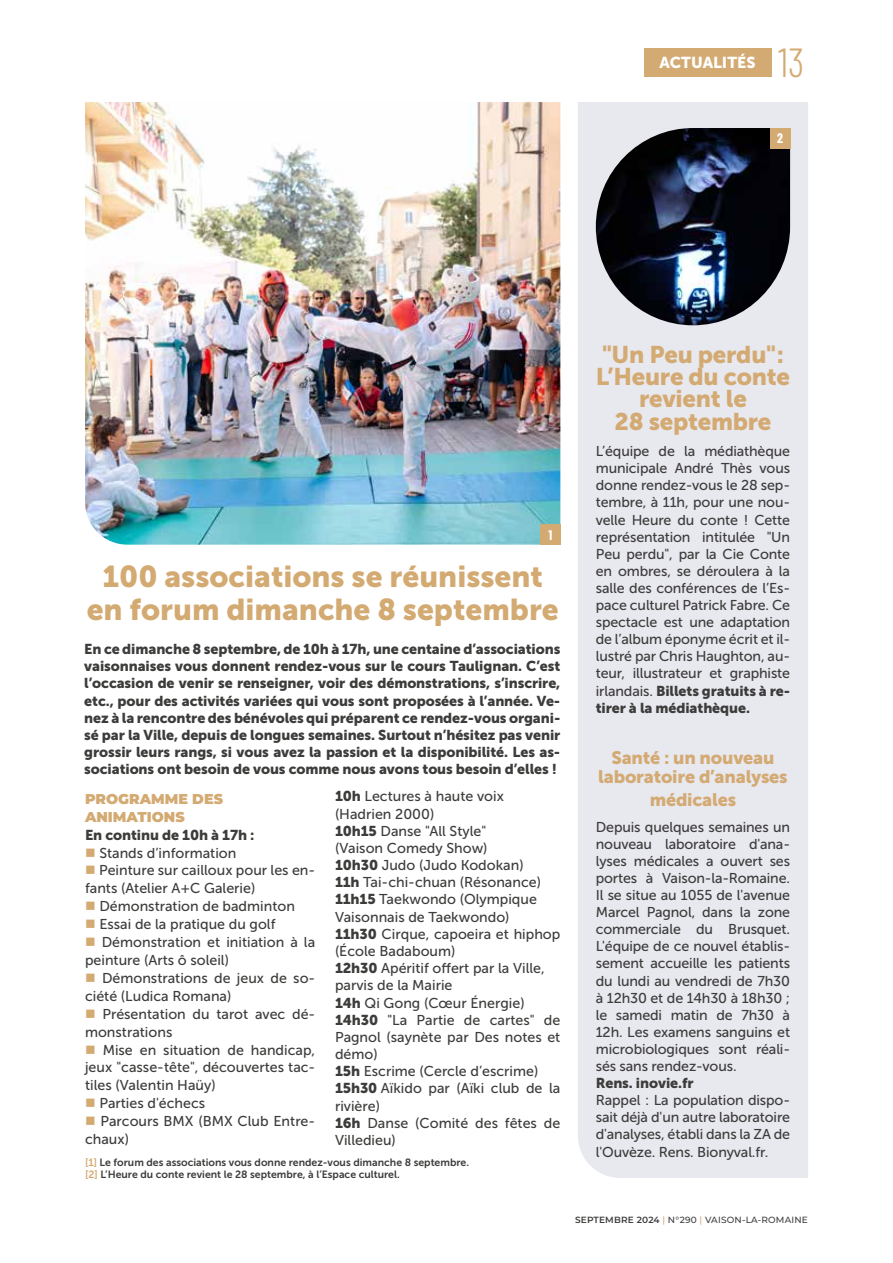
<style>
.page{position:relative;width:893px;height:1263px;background:#fff}
.page>*{position:absolute;margin:0;border:0;box-sizing:border-box;transform-origin:0 0}
.t1{font:300 40.5px "Barlow Condensed";color:#d4aa73}
.t2{font:30px/33px "Museo Sans 900";color:#d4aa73;text-align:center}
.t3{font:24px/22.5px "Museo Sans 900";letter-spacing:-.01em;color:#d4aa73;text-align:center}
.t4{font:18px/19.5px "Museo Sans 900";letter-spacing:-.01em;color:#d4aa73;text-align:center}
.t5{font:15.75px "Museo Sans 900";color:#fff}
.t6{font:14.25px/17.1px "Museo Sans 500";color:#3c3c3b}
.t7{font:14.25px/17.1px "Museo Sans 900";letter-spacing:-.005em;color:#3c3c3b;text-align:justify}
.t8{font:900 14.25px/17.9px "Montserrat";color:#d4aa73}
.t9{font:700 13.5px "Barlow Condensed";color:#fff}
.t10{font:10.5px/12px "Museo Sans 700";color:#3c3c3b}
.t11{font:500 9px "Montserrat";letter-spacing:.02em;color:#3c3c3b}
.s1{font-family:"Museo Sans 900"}
.s2{color:#d4aa73}
.s3{font-family:"Museo Sans 500"}
.s4{font-weight:600}
</style>
<div class="page">
<div style="left:644px;top:48px;width:128px;height:29px;background:#d4aa73"></div>
<div style="left:578px;top:102px;width:230px;height:1076px;background:#e8e8ef"></div>
<img style="left:596px;top:128px;width:194px;height:197px">
<img style="left:85px;top:102px;width:475px;height:443px">
<div style="left:540px;top:525px;width:20px;height:20px;background:#d4aa73"></div>
<div style="left:770px;top:128px;width:20px;height:20px;background:#d4aa73"></div>
<p class="t5" style="left:660px;top:53px;width:97px">ACTUALITÉS</p>
<h1 class="t1" style="left:778px;top:33px;width:28px">13</h1>
<p class="t9" style="left:777px;top:129px;width:7px">2</p>
<p class="t9" style="left:548px;top:526px;width:5px">1</p>
<h2 class="t2" style="left:87px;top:560px;width:474px">100 associations se réunissent en forum dimanche 8 septembre</h2>
<p class="t7" style="left:84px;top:641px;width:478px">En ce dimanche 8 septembre, de 10h à 17h, une centaine d’associations vaisonnaises vous donnent rendez-vous sur le cours Taulignan. C’est l’occasion de venir se renseigner, voir des démonstrations, s’inscrire, etc., pour des activités variées qui vous sont proposées à l’année. Ve&shy;nez à la rencontre des bénévoles qui préparent ce rendez-vous organi&shy;sé par la Ville, depuis de longues semaines. Surtout n’hésitez pas venir grossir leurs rangs, si vous avez la passion et la disponibilité. Les as&shy;sociations ont besoin de vous comme nous avons tous besoin d’elles !</p>
<p class="t6" style="left:335px;top:788px;width:227px"><span class="s1">10h</span> Lectures à haute voix (Hadrien 2000)<br><span class="s1">10h15</span> Danse "All Style"<br>(Vaison Comedy Show)<br><span class="s1">10h30</span> Judo (Judo Kodokan)<br><span class="s1">11h</span> Tai-chi-chuan (Résonance)<br><span class="s1">11h15</span> Taekwondo (Olympique<br>Vaisonnais de Taekwondo)<br><span class="s1">11h30</span> Cirque, capoeira et hiphop (École Badaboum)<br><span class="s1">12h30</span> Apéritif offert par la Ville, parvis de la Mairie<br><span class="s1">14h</span> Qi Gong (Cœur Énergie)<br><span class="s1">14h30</span> "La Partie de cartes" de<br>Pagnol (saynète par Des notes et démo)<br><span class="s1">15h</span> Escrime (Cercle d’escrime)<br><span class="s1">15h30</span> Aïkido par (Aïki club de la rivière)<br><span class="s1">16h</span> Danse (Comité des fêtes de<br>Villedieu)</p>
<p class="t8" style="left:85px;top:789px;width:139px">PROGRAMME DES<br>ANIMATIONS</p>
<p class="t7" style="left:85px;top:826px;width:171px">En continu de 10h à 17h :</p>
<p class="t6" style="left:85px;top:844px;width:153px"><span class="s2">■</span> Stands d’information</p>
<p class="t6" style="left:85px;top:862px;width:232px;line-height:17.9px"><span class="s2">■</span> Peinture sur cailloux pour les en&shy;fants (Atelier A+C Galerie)</p>
<p class="t6" style="left:85px;top:898px;width:211px"><span class="s2">■</span> Démonstration de badminton</p>
<p class="t6" style="left:85px;top:916px;width:192px"><span class="s2">■</span> Essai de la pratique du golf</p>
<p class="t6" style="left:85px;top:933px;width:232px;line-height:17.9px"><span class="s2">■</span> Démonstration et initiation à la peinture (Arts ô soleil)</p>
<p class="t6" style="left:85px;top:969px;width:232px;line-height:17.9px"><span class="s2">■</span> Démonstrations de jeux de so&shy;ciété (Ludica Romana)</p>
<p class="t6" style="left:85px;top:1005px;width:232px;line-height:17.9px"><span class="s2">■</span> Présentation du tarot avec dé&shy;monstrations</p>
<p class="t6" style="left:85px;top:1041px;width:232px;line-height:17.9px;text-align:justify"><span class="s2">■</span> Mise en situation de handicap, jeux "casse-tête", découvertes tac&shy;tiles (Valentin Haüy)</p>
<p class="t6" style="left:85px;top:1095px;width:122px"><span class="s2">■</span> Parties d'échecs</p>
<p class="t6" style="left:85px;top:1112px;width:232px;line-height:17.9px"><span class="s2">■</span> Parcours BMX (BMX Club Entre&shy;chaux)</p>
<p class="t10" style="left:85px;top:1156px;width:386px"><span class="s2">[1]</span> Le forum des associations vous donne rendez-vous dimanche 8 septembre. <span class="s2">[2]</span> L’Heure du conte revient le 28 septembre, à l’Espace culturel.</p>
<h3 class="t3" style="left:596px;top:343px;width:196px">"Un Peu perdu":<br>L’Heure du conte revient le<br>28 septembre</h3>
<p class="t6" style="left:596px;top:443px;width:196px;text-align:justify">L’équipe de la médiathèque municipale André Thès vous donne rendez-vous le 28 sep&shy;tembre, à 11h, pour une nou&shy;velle Heure du conte ! Cette représentation intitulée "Un Peu perdu", par la Cie Conte en ombres, se déroulera à la salle des conférences de l’Es&shy;pace culturel Patrick Fabre. Ce spectacle est une adaptation de l’album éponyme écrit et il&shy;lustré par Chris Haughton, au&shy;teur, illustrateur et graphiste</p>
<p class="t7" style="left:596px;top:682px;width:196px"><span class="s3">irlandais.</span> Billets gratuits à re&shy;tirer à la médiathèque.</p>
<p class="t4" style="left:598px;top:747px;width:191px">Santé : un nouveau laboratoire d’analyses</p>
<p class="t4" style="left:650px;top:789px;width:88px">médicales</p>
<p class="t6" style="left:596px;top:818px;width:196px;text-align:justify">Depuis quelques semaines un nouveau laboratoire d'ana&shy;lyses médicales a ouvert ses portes à Vaison-la-Romaine.<br>Il se situe au 1055 de l'avenue Marcel Pagnol, dans la zone commerciale du Brusquet.<br>L'équipe de ce nouvel établis&shy;sement accueille les patients du lundi au vendredi de 7h30 à 12h30 et de 14h30 à 18h30 ; le samedi matin de 7h30 à 12h. Les examens sanguins et microbiologiques sont réali&shy;sés sans rendez-vous.</p>
<p class="t7" style="left:596px;top:1074px;width:99px">Rens. inovie.fr</p>
<p class="t6" style="left:596px;top:1092px;width:196px;text-align:justify">Rappel : La population dispo&shy;sait déjà d'un autre laboratoire d'analyses, établi dans la ZA de l'Ouvèze. Rens. Bionyval.fr.</p>
<p class="t11" style="left:575px;top:1213px;width:234px"><span class="s4">SEPTEMBRE 2024</span> <span class="s2">|</span> N°290 <span class="s2">|</span> VAISON-LA-ROMAINE</p>
</div>
